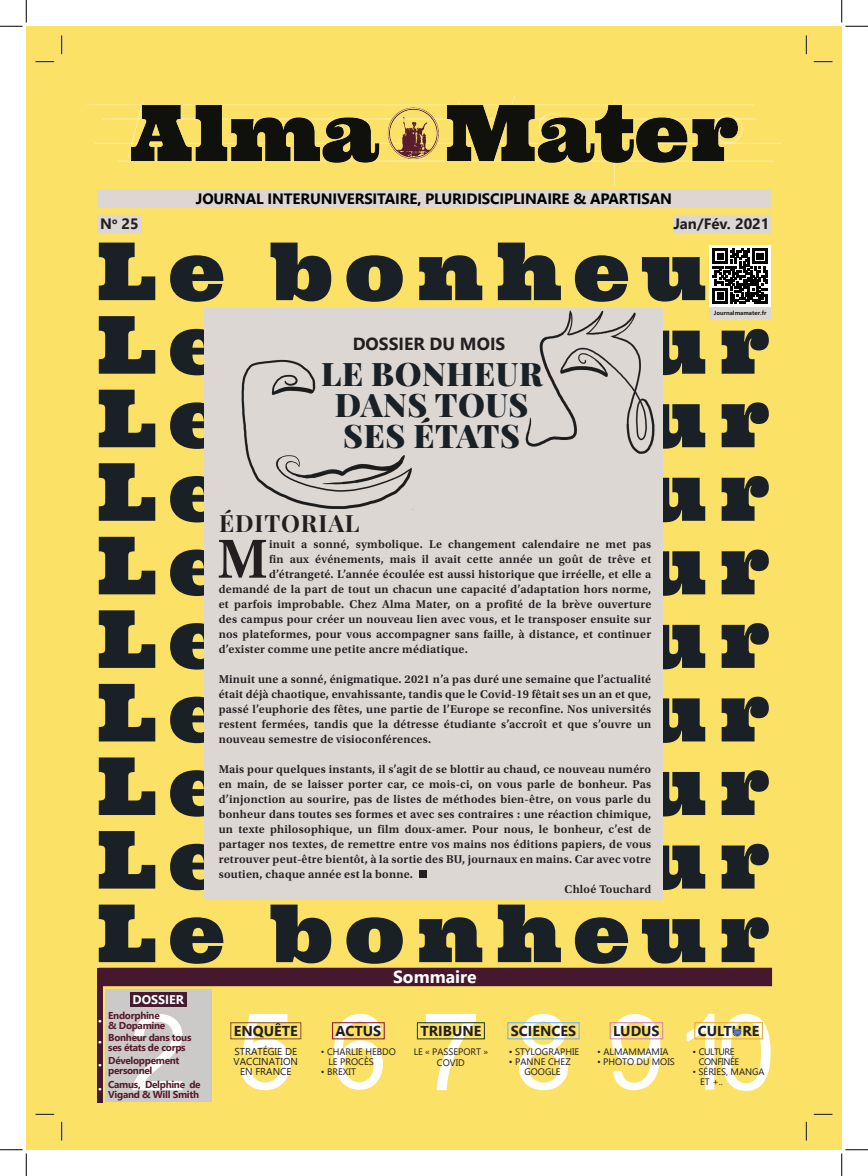
<style>
.page{position:relative;width:868px;height:1176px;background:#fff}
.page>*{position:absolute;margin:0;border:0;box-sizing:border-box;transform-origin:0 0}
.Texte_1_AM{font:80px/73.5px "Ultra";letter-spacing:.145em;color:#192126;text-align:justify}
.Texte_1_AM-2{font:600 57.88px "Utopia Std";color:#231f20}
.Texte_1_AM-3{font:900 32.5px "Playfair Display";letter-spacing:.02em;color:#192126}
.t1{font:700 23.88px "Playfair Display";letter-spacing:.04em;color:#231f20}
.t2{font:700 17.5px "Leelawadee UI";color:#231f20}
.t3{font:700 17.5px "Leelawadee UI";color:#fff}
.t4{font:700 15px "Leelawadee UI";letter-spacing:-.01em;color:#000}
.Texte_1_AM-4{font:700 15px "Leelawadee UI";color:#231f20}
.SOMMAIRE{font:700 14.38px "Leelawadee UI";color:#231f20}
.SOMMAIRE-2{font:700 12.5px "Leelawadee UI";color:#fff}
.Texte_1_AM-5{font:600 11.88px/15px "Utopia Std";letter-spacing:.02em;color:#231f20;text-align:justify}
.t5{font:300 11.25px "Leelawadee UI";color:#fff}
.t6{font:700 10px/10px "Leelawadee UI";letter-spacing:-.03em;color:#571c2c}
.SOMMAIRE-3{font:10px "Myanmar Text";color:#231f20}
.SOMMAIRE-4{font:9.38px "Myanmar Text";color:#231f20}
.SOMMAIRE-5{font:9.38px "Myanmar Text";letter-spacing:-.05em;color:#231f20}
.t7{font:700 6px "Myanmar Text";color:#231f20}
.s1{font-family:"Leelawadee UI";font-weight:300}
</style>
<div class="page">
<div style="left:26px;top:26px;width:815px;height:1123px;background:#fbe166"></div>
<div style="left:99px;top:968px;width:673px;height:18px;background:#46182e"></div>
<div style="left:97px;top:968px;width:5px;height:134px;background:#46182e"></div>
<div style="left:106px;top:989px;width:106px;height:113px;background:#cbcac9"></div>
<svg style="left:132px;top:1014px;width:50px;height:76px"></svg>
<svg style="left:240px;top:1014px;width:51px;height:76px"></svg>
<svg style="left:334px;top:1014px;width:49px;height:76px"></svg>
<svg style="left:426px;top:1014px;width:50px;height:76px"></svg>
<svg style="left:519px;top:1014px;width:49px;height:76px"></svg>
<svg style="left:611px;top:1014px;width:49px;height:76px"></svg>
<div style="left:609px;top:1022px;width:54px;height:17px;border:1px solid #da83ae"></div>
<div style="left:507px;top:1022px;width:72px;height:17px;border:1px solid #78b3e2"></div>
<div style="left:332px;top:1022px;width:53px;height:17px;border:1px solid #91213a"></div>
<div style="left:230px;top:1022px;width:71px;height:17px;border:1px solid #905e31"></div>
<div style="left:417px;top:1022px;width:68px;height:17px;border:1px solid #2f461a"></div>
<div style="left:204px;top:308px;width:458px;height:591px;background:#ddd7d4"></div>
<div style="left:97px;top:215px;width:45px;height:19px;background:#ddd7d4"></div>
<div style="left:709px;top:308px;width:61px;height:11px;background:#ddd7d4"></div>
<svg style="left:709px;top:246px;width:61px;height:61px"></svg>
<svg style="left:712px;top:249px;width:55px;height:54px;background:#4c4c4c"></svg>
<div style="left:673px;top:215px;width:97px;height:19px;background:#ddd7d4"></div>
<div style="left:97px;top:189px;width:673px;height:19px;background:#ddd7d4"></div>
<div style="left:420px;top:871px;width:7px;height:7px;background:#231f20"></div>
<img style="left:87px;top:96px;width:694px;height:89px">
<img style="left:525px;top:310px;width:130px;height:144px">
<img style="left:241px;top:359px;width:171px;height:150px">
<div style="left:130px;top:992px;width:57px;height:14px;background:#461a2f"></div>
<svg style="left:686px;top:1014px;width:84px;height:77px"></svg>
<svg style="left:35px;top:61px;width:19px;height:1px"></svg>
<svg style="left:813px;top:61px;width:19px;height:1px"></svg>
<svg style="left:35px;top:1113px;width:19px;height:2px"></svg>
<svg style="left:813px;top:1113px;width:19px;height:2px"></svg>
<svg style="left:61px;top:35px;width:1px;height:19px"></svg>
<svg style="left:61px;top:1122px;width:1px;height:18px"></svg>
<svg style="left:805px;top:35px;width:2px;height:19px"></svg>
<svg style="left:805px;top:1122px;width:2px;height:18px"></svg>
<svg style="left:0;top:0;width:27px;height:27px"></svg>
<svg style="left:0;top:1149px;width:27px;height:27px"></svg>
<svg style="left:841px;top:0;width:26px;height:27px"></svg>
<svg style="left:841px;top:1149px;width:26px;height:27px"></svg>
<p class="Texte_1_AM-4" style="left:100px;top:213px;width:40px">N<sup>o</sup> 25</p>
<p class="t4" style="left:196px;top:188px;width:477px">JOURNAL INTERUNIVERSITAIRE, PLURIDISCIPLINAIRE &amp; APARTISAN</p>
<p class="Texte_1_AM-4" style="left:673px;top:213px;width:98px">Jan/Fév. 2021</p>
<p class="Texte_1_AM" style="left:97px;top:234px;width:674px">Le bonheur Le bonheur Le bonheur Le bonheur Le bonheur Le bonheur Le bonheur Le bonheur Le bonheur Le bonheur</p>
<p class="t7" style="left:713px;top:309px;width:54px">Journalmamater.fr</p>
<p class="t2" style="left:352px;top:331px;width:154px">DOSSIER DU MOIS</p>
<p class="Texte_1_AM-3" style="left:321px;top:348px;width:223px">LE BONHEUR</p>
<p class="Texte_1_AM-3" style="left:335px;top:379px;width:195px">DANS TOUS</p>
<p class="Texte_1_AM-3" style="left:343px;top:410px;width:179px">SES ÉTATS</p>
<p class="t1" style="left:219px;top:504px;width:142px">ÉDITORIAL</p>
<p class="Texte_1_AM-2" style="left:217px;top:526px;width:52px">M</p>
<p class="Texte_1_AM-5" style="left:269px;top:536px;width:383px">inuit a sonné, symbolique. Le changement calendaire ne met pas</p>
<p class="Texte_1_AM-5" style="left:269px;top:551px;width:383px">fin aux événements, mais il avait cette année un goût de trêve et</p>
<p class="Texte_1_AM-5" style="left:269px;top:566px;width:383px">d’étrangeté. L’année écoulée est aussi historique que irréelle, et elle a</p>
<p class="Texte_1_AM-5" style="left:219px;top:581px;width:434px">demandé de la part de tout un chacun une capacité d’adaptation hors norme,</p>
<p class="Texte_1_AM-5" style="left:219px;top:596px;width:434px">et parfois improbable. Chez Alma Mater, on a profité de la brève ouverture</p>
<p class="Texte_1_AM-5" style="left:219px;top:611px;width:434px">des campus pour créer un nouveau lien avec vous, et le transposer ensuite sur</p>
<p class="Texte_1_AM-5" style="left:219px;top:626px;width:434px">nos plateformes, pour vous accompagner sans faille, à distance, et continuer</p>
<p class="Texte_1_AM-5" style="left:219px;top:641px;width:251px">d’exister comme une petite ancre médiatique.</p>
<p class="Texte_1_AM-5" style="left:219px;top:671px;width:434px">Minuit une a sonné, énigmatique. 2021 n’a pas duré une semaine que l’actualité était déjà chaotique, envahissante, tandis que le Covid-19 fêtait ses un an et que, passé l’euphorie des fêtes, une partie de l’Europe se reconfine. Nos universités restent fermées, tandis que la détresse étudiante s’accroît et que s’ouvre un nouveau semestre de visioconférences.</p>
<p class="Texte_1_AM-5" style="left:219px;top:761px;width:434px">Mais pour quelques instants, il s’agit de se blottir au chaud, ce nouveau numéro en main, de se laisser porter car, ce mois-ci, on vous parle de bonheur. Pas d’injonction au sourire, pas de listes de méthodes bien-être, on vous parle du bonheur dans toutes ses formes et avec ses contraires : une réaction chimique, un texte philosophique, un film doux-amer. Pour nous, le bonheur, c’est de partager nos textes, de remettre entre vos mains nos éditions papiers, de vous retrouver peut-être bientôt, à la sortie des BU, journaux en mains. Car avec votre soutien, chaque année est la bonne.</p>
<p class="Texte_1_AM-5" style="left:564px;top:881px;width:88px">Chloé Touchard</p>
<p class="SOMMAIRE-2" style="left:132px;top:990px;width:53px">DOSSIER</p>
<p class="t6" style="left:108px;top:1009px;width:53px">Endorphine</p>
<p class="t6" style="left:108px;top:1019px;width:58px">&amp; Dopamine</p>
<p class="t6" style="left:108px;top:1054px;width:73px">Développement</p>
<p class="t6" style="left:108px;top:1064px;width:46px">personnel</p>
<p class="t5" style="left:98px;top:1013px;width:6px">•</p>
<p class="t5" style="left:98px;top:1034px;width:6px">•</p>
<p class="t5" style="left:98px;top:1057px;width:6px">•</p>
<p class="t5" style="left:98px;top:1081px;width:6px">•</p>
<p class="t6" style="left:108px;top:1032px;width:85px">Bonheur dans tous</p>
<p class="t6" style="left:108px;top:1042px;width:79px">ses états de corps</p>
<p class="t6" style="left:108px;top:1078px;width:94px">Camus, Delphine de<br>Vigand &amp; Will Smith</p>
<p class="t3" style="left:393px;top:964px;width:85px">Sommaire</p>
<p class="SOMMAIRE" style="left:234px;top:1020px;width:65px">ENQUÊTE</p>
<p class="SOMMAIRE" style="left:335px;top:1020px;width:47px">ACTUS</p>
<p class="SOMMAIRE" style="left:420px;top:1020px;width:62px">TRIBUNE</p>
<p class="SOMMAIRE" style="left:511px;top:1020px;width:67px">SCIENCES</p>
<p class="SOMMAIRE" style="left:613px;top:1020px;width:48px">LUDUS</p>
<p class="SOMMAIRE" style="left:697px;top:1020px;width:63px">CULTURE</p>
<p class="SOMMAIRE-3" style="left:234px;top:1045px;width:64px">STRATÉGIE DE</p>
<p class="SOMMAIRE-3" style="left:233px;top:1055px;width:66px">VACCINATION</p>
<p class="SOMMAIRE-3" style="left:240px;top:1065px;width:53px">EN FRANCE</p>
<p class="SOMMAIRE-4" style="left:321px;top:1046px;width:77px"><span class="s1">•</span> CHARLIE HEBDO</p>
<p class="SOMMAIRE-4" style="left:328px;top:1056px;width:47px">LE PROCÈS</p>
<p class="SOMMAIRE-4" style="left:321px;top:1066px;width:37px">• BREXIT</p>
<p class="SOMMAIRE-4" style="left:414px;top:1046px;width:76px">LE « PASSEPORT »</p>
<p class="SOMMAIRE-4" style="left:437px;top:1057px;width:29px">COVID</p>
<p class="SOMMAIRE-4" style="left:509px;top:1046px;width:72px">• STYLOGRAPHIE</p>
<p class="SOMMAIRE-4" style="left:509px;top:1056px;width:63px">• PANNE CHEZ</p>
<p class="SOMMAIRE-4" style="left:524px;top:1066px;width:38px">GOOGLE</p>
<p class="SOMMAIRE-4" style="left:597px;top:1046px;width:73px">• ALMAMMAMIA</p>
<p class="SOMMAIRE-4" style="left:597px;top:1056px;width:79px">• PHOTO DU MOIS</p>
<p class="SOMMAIRE-5" style="left:692px;top:1046px;width:44px">• CULTURE</p>
<p class="SOMMAIRE-5" style="left:698px;top:1056px;width:42px">CONFINÉE</p>
<p class="SOMMAIRE-4" style="left:692px;top:1066px;width:74px"><span class="s1">•</span> SÉRIES, MANGA</p>
<p class="SOMMAIRE-4" style="left:700px;top:1076px;width:24px">ET +..</p>
</div>
